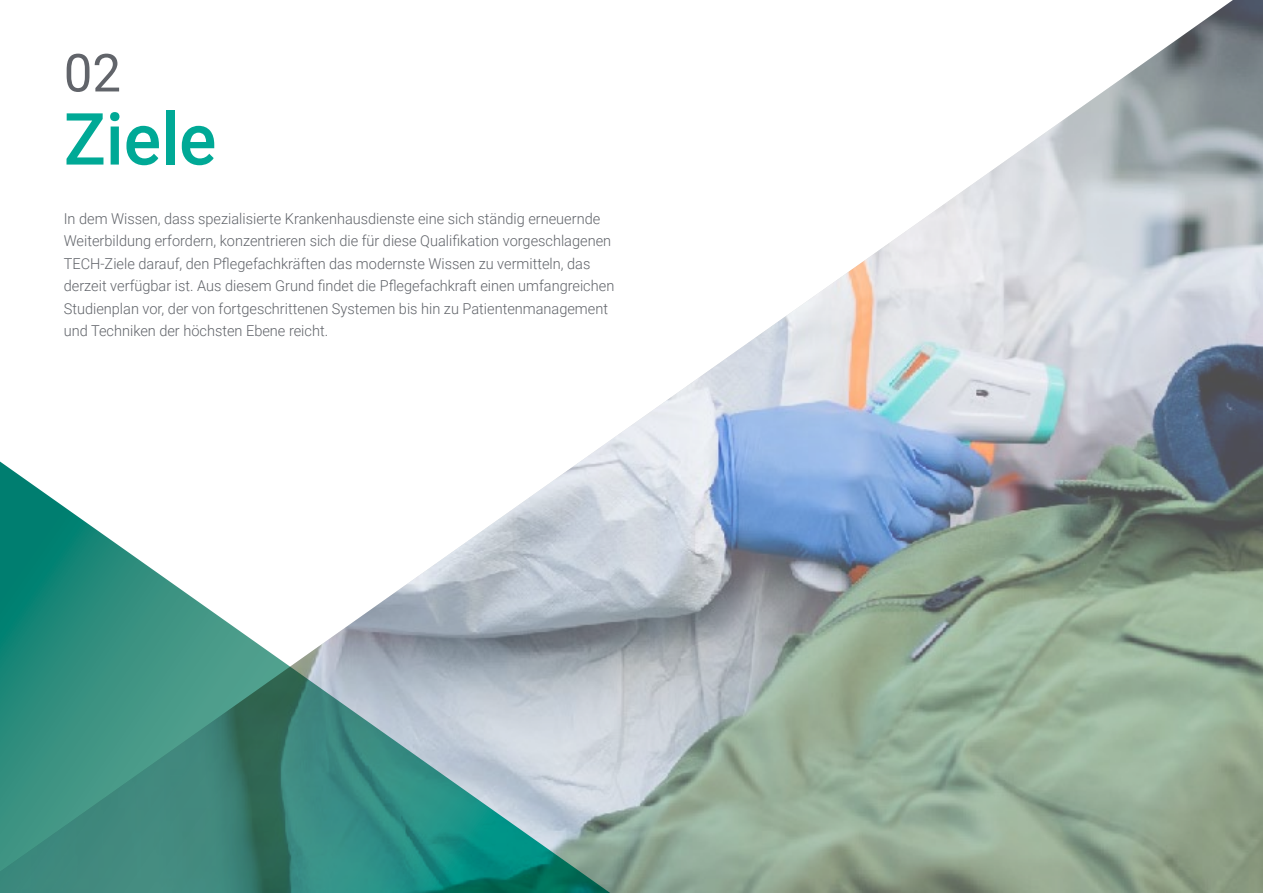
<style>
.page{position:relative;width:1263px;height:893px;background:#fff}
.page>*{position:absolute;margin:0;border:0;box-sizing:border-box;transform-origin:0 0}
.t1{font:500 72px "Roboto";color:#00a996}
.t2{font:52.5px "Roboto";color:#61646a}
.t3{font:300 15px/22.5px "Roboto";color:#61646a}
</style>
<div class="page">
<img style="left:602px;top:0;width:661px;height:893px">
<svg style="left:0;top:446px;width:640px;height:447px"></svg>
<h2 class="t2" style="left:64px;top:36px;width:59px">02</h2>
<h1 class="t1" style="left:64px;top:89px;width:154px">Ziele</h1>
<p class="t3" style="left:64px;top:207px;width:552px">In dem Wissen, dass spezialisierte Krankenhausdienste eine sich ständig erneuernde Weiterbildung erfordern, konzentrieren sich die für diese Qualifikation vorgeschlagenen TECH-Ziele darauf, den Pflegefachkräften das modernste Wissen zu vermitteln, das derzeit verfügbar ist. Aus diesem Grund findet die Pflegefachkraft einen umfangreichen Studienplan vor, der von fortgeschrittenen Systemen bis hin zu Patientenmanagement und Techniken der höchsten Ebene reicht.</p>
</div>
